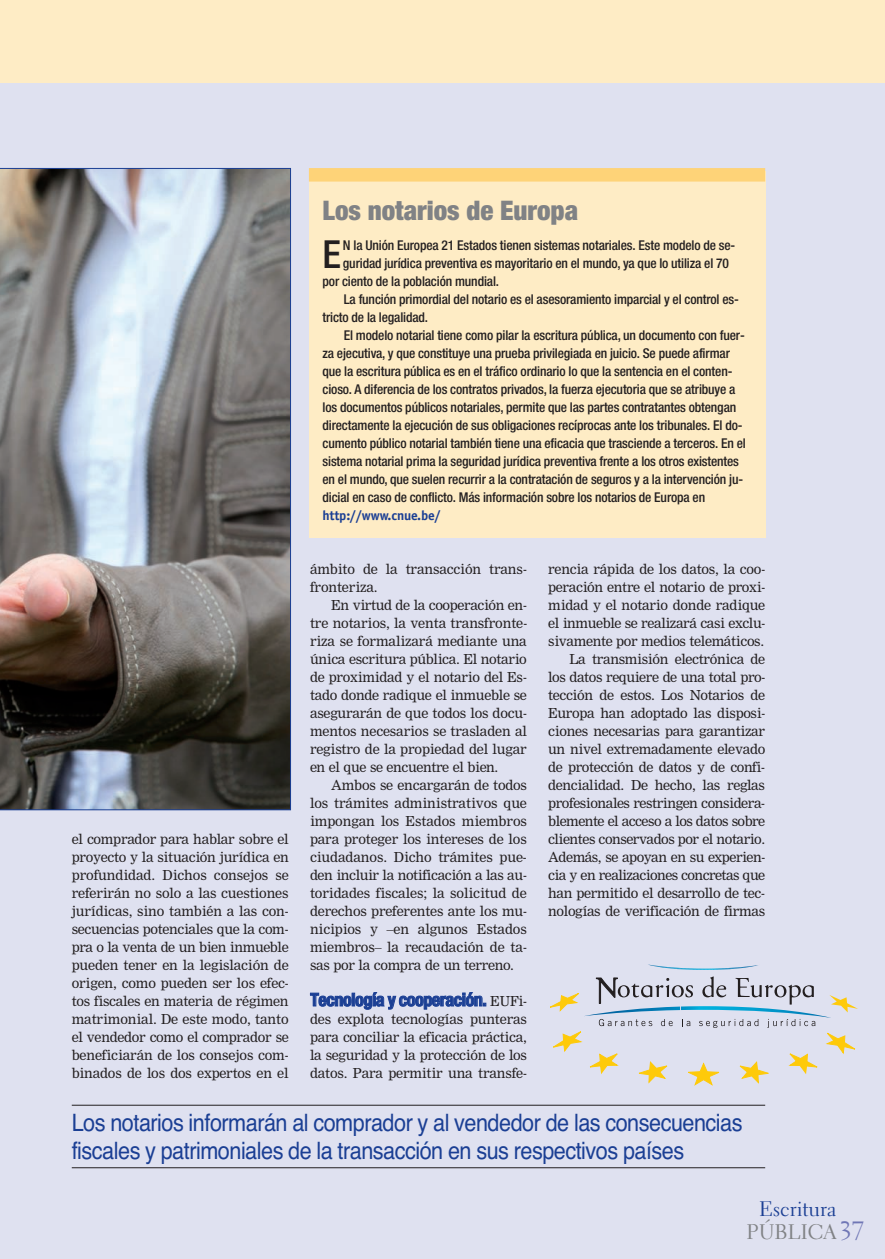
<style>
.page{position:relative;width:885px;height:1259px;background:#dfe1f0}
.page>*{position:absolute;margin:0;border:0;box-sizing:border-box;transform-origin:0 0}
.t1{font:500 condensed 38.7px "Helvetica Neue";color:#231f20}
.t2{font:900 condensed 27px "Helvetica Neue";color:#808285}
.t3{font:24px/28.5px "Helvetica";letter-spacing:-.02em;color:#1b3f94;scale:.9 1}
.t4{font:21px/22.5px "Electra LH Regular Os F";color:#1b3f94}
.t5{font:700 condensed 18px "Helvetica Neue";letter-spacing:-.02em;color:#1b3f94}
.t6{font:13.5px/18px "M Nimrod";letter-spacing:-.025em;color:#231f20;text-align:justify}
.t7{font:500 condensed 13.5px "Helvetica Neue";letter-spacing:-.01em;color:#231f20}
.t8{font:700 13.5px "Officina Sans";letter-spacing:-.01em;color:#1b3f94}
.s1{font-family:"M Nimrod";font-weight:400;font-stretch:normal;font-size:13.5px;color:#231f20}
.s2{color:#808285}
</style>
<div class="page">
<svg style="left:310px;top:992px;width:176px;height:18px"></svg>
<div style="left:0;top:0;width:885px;height:83px;background:#feecc5"></div>
<div style="left:309px;top:172px;width:456px;height:366px;background:#feecc5"></div>
<div style="left:309px;top:168px;width:456px;height:14px;background:#fed378"></div>
<svg style="left:0;top:168px;width:291px;height:642px;background:#7d7c7d"></svg>
<hr style="left:72px;top:1105px;width:693px;height:1px;background:#231f20">
<hr style="left:72px;top:1167px;width:693px;height:1px;background:#231f20">
<svg style="left:648px;top:964px;width:110px;height:6px"></svg>
<svg style="left:551px;top:976px;width:307px;height:109px"></svg>
<p class="t6" style="left:72px;top:831px;width:219px">el comprador para hablar sobre el proyecto y la situación jurídica en profundidad. Dichos consejos se referirán no solo a las cuestiones jurídicas, sino también a las con&shy;secuencias potenciales que la com&shy;pra o la venta de un bien inmueble pueden tener en la legislación de origen, como pueden ser los efec&shy;tos fiscales en materia de régimen matrimonial. De este modo, tanto el vendedor como el comprador se beneficiarán de los consejos com&shy;binados de los dos expertos en el</p>
<h2 class="t2" style="left:322px;top:200px;width:257px">Los notarios de Europa</h2>
<h1 class="t1" style="left:322px;top:240px;width:20px">E</h1>
<p class="t7" style="left:343px;top:240px;width:394px">N la Unión Europea 21 Estados tienen sistemas notariales. Este modelo de se-</p>
<p class="t7" style="left:343px;top:258px;width:387px">guridad jurídica preventiva es mayoritario en el mundo, ya que lo utiliza el 70</p>
<p class="t7" style="left:322px;top:276px;width:178px">por ciento de la población mundial.</p>
<p class="t7" style="left:344px;top:294px;width:397px">La función primordial del notario es el asesoramiento imparcial y el control es-</p>
<p class="t7" style="left:322px;top:312px;width:107px">tricto de la legalidad.</p>
<p class="t7" style="left:344px;top:330px;width:402px">El modelo notarial tiene como pilar la escritura pública, un documento con fuer-</p>
<p class="t7" style="left:322px;top:348px;width:409px">za ejecutiva, y que constituye una prueba privilegiada en juicio. Se puede afirmar</p>
<p class="t7" style="left:322px;top:366px;width:411px">que la escritura pública es en el tráfico ordinario lo que la sentencia en el conten-</p>
<p class="t7" style="left:322px;top:384px;width:414px">cioso. A diferencia de los contratos privados, la fuerza ejecutoria que se atribuye a</p>
<p class="t7" style="left:322px;top:402px;width:415px">los documentos públicos notariales, permite que las partes contratantes obtengan</p>
<p class="t7" style="left:322px;top:420px;width:422px">directamente la ejecución de sus obligaciones recíprocas ante los tribunales. El do-</p>
<p class="t7" style="left:322px;top:438px;width:425px">cumento público notarial también tiene una eficacia que trasciende a terceros. En el</p>
<p class="t7" style="left:322px;top:456px;width:418px">sistema notarial prima la seguridad jurídica preventiva frente a los otros existentes</p>
<p class="t7" style="left:322px;top:474px;width:422px">en el mundo, que suelen recurrir a la contratación de seguros y a la intervención ju-</p>
<p class="t7" style="left:322px;top:492px;width:384px">dicial en caso de conflicto. Más información sobre los notarios de Europa en</p>
<p class="t8" style="left:322px;top:510px;width:120px">http://www.cnue.be/</p>
<p class="t6" style="left:310px;top:561px;width:218px">ámbito de la transacción trans&shy;fronteriza.</p>
<p class="t6" style="left:310px;top:597px;width:219px;text-indent:21px">En virtud de la cooperación en&shy;tre notarios, la venta transfronte&shy;riza se formalizará mediante una única escritura pública. El notario de proximidad y el notario del Es&shy;tado donde radique el inmueble se asegurarán de que todos los docu&shy;mentos necesarios se trasladen al registro de la propiedad del lugar en el que se encuentre el bien.</p>
<p class="t6" style="left:310px;top:777px;width:219px;text-indent:21px">Ambos se encargarán de todos los trámites administrativos que impongan los Estados miembros para proteger los intereses de los ciudadanos. Dicho trámites pue&shy;den incluir la notificación a las au&shy;toridades fiscales; la solicitud de derechos preferentes ante los mu&shy;nicipios y –en algunos Estados miembros– la recaudación de ta&shy;sas por la compra de un terreno.</p>
<h3 class="t5" style="left:310px;top:993px;width:218px">Tecnología y cooperación. <span class="s1">EUFi-</span></h3>
<p class="t6" style="left:310px;top:1011px;width:219px">des explota tecnologías punteras para conciliar la eficacia práctica, la seguridad y la protección de los datos. Para permitir una transfe-</p>
<p class="t6" style="left:548px;top:561px;width:219px;text-align:right">rencia rápida de los datos, la coo&shy;peración entre el notario de proxi&shy;midad y el notario donde radique el inmueble se realizará casi exclu&shy;sivamente por medios telemáticos.<br>La transmisión electrónica de<br>los datos requiere de una total pro&shy;tección de estos. Los Notarios de Europa han adoptado las disposi&shy;ciones necesarias para garantizar un nivel extremadamente elevado de protección de datos y de confi&shy;dencialidad. De hecho, las reglas profesionales restringen considera&shy;blemente el acceso a los datos sobre clientes conservados por el notario.<br>Además, se apoyan en su experien&shy;cia y en realizaciones concretas que han permitido el desarrollo de tec&shy;nologías de verificación de firmas</p>
<h3 class="t3" style="left:72px;top:1110px;width:747px">Los notarios informarán al comprador y al vendedor de las consecuencias fiscales y patrimoniales de la transacción en sus respectivos países</h3>
<h3 class="t4" style="left:747px;top:1200px;width:119px;text-indent:12px">Escritura<br><span class="s2">PÚBLICA</span><sup>37</sup></h3>
</div>
